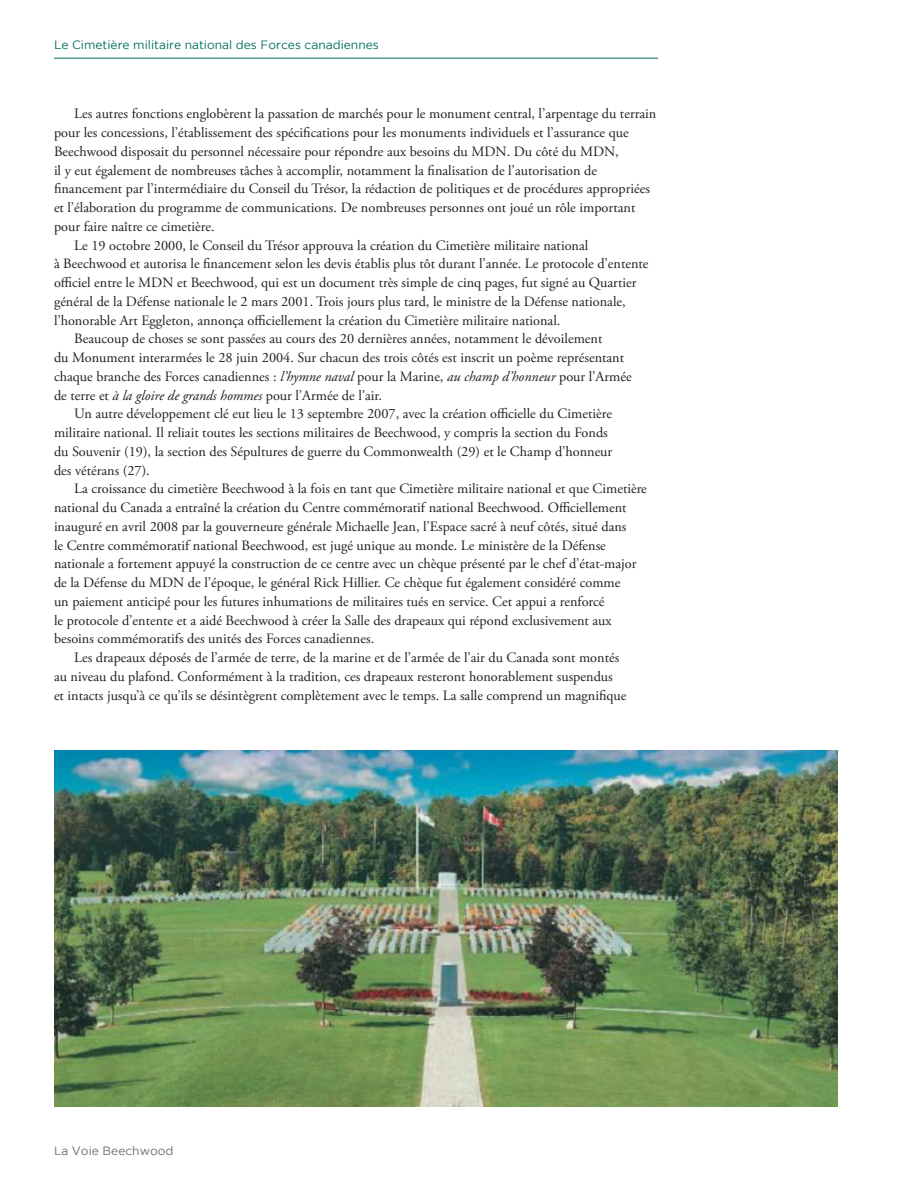
<style>
.page{position:relative;width:918px;height:1188px;background:#fff}
.page>*{position:absolute;margin:0;border:0;box-sizing:border-box;transform-origin:0 0}
.t1{font:14.25px "Adobe Garamond Pro";color:#231f20}
.t2{font:12px "Gotham";color:#007060}
.t3{font:12px "Gotham";color:#6c6d70}
.s1{font-style:italic}
</style>
<div class="page">
<hr style="left:54px;top:58px;width:604px;height:1px;background:#007060">
<img style="left:54px;top:751px;width:783px;height:356px">
<p class="t2" style="left:54px;top:38px;width:326px">Le Cimetière militaire national des Forces canadiennes</p>
<p class="t1" style="left:74px;top:105px;width:584px">Les autres fonctions englobèrent la passation de marchés pour le monument central, l’arpentage du terrain</p>
<p class="t1" style="left:54px;top:124px;width:576px">pour les concessions, l’établissement des spécifications pour les monuments individuels et l’assurance que</p>
<p class="t1" style="left:54px;top:143px;width:566px">Beechwood disposait du personnel nécessaire pour répondre aux besoins du MDN. Du côté du MDN,</p>
<p class="t1" style="left:54px;top:162px;width:545px">il y eut également de nombreuses tâches à accomplir, notamment la finalisation de l’autorisation de</p>
<p class="t1" style="left:54px;top:180px;width:598px">financement par l’intermédiaire du Conseil du Trésor, la rédaction de politiques et de procédures appropriées</p>
<p class="t1" style="left:54px;top:199px;width:583px">et l’élaboration du programme de communications. De nombreuses personnes ont joué un rôle important</p>
<p class="t1" style="left:54px;top:218px;width:162px">pour faire naître ce cimetière.</p>
<p class="t1" style="left:74px;top:237px;width:516px">Le 19 octobre 2000, le Conseil du Trésor approuva la création du Cimetière militaire national</p>
<p class="t1" style="left:54px;top:255px;width:596px">à Beechwood et autorisa le financement selon les devis établis plus tôt durant l’année. Le protocole d’entente</p>
<p class="t1" style="left:54px;top:274px;width:584px">officiel entre le MDN et Beechwood, qui est un document très simple de cinq pages, fut signé au Quartier</p>
<p class="t1" style="left:54px;top:293px;width:573px">général de la Défense nationale le 2 mars 2001. Trois jours plus tard, le ministre de la Défense nationale,</p>
<p class="t1" style="left:54px;top:312px;width:508px">l’honorable Art Eggleton, annonça officiellement la création du Cimetière militaire national.</p>
<p class="t1" style="left:74px;top:330px;width:530px">Beaucoup de choses se sont passées au cours des 20 dernières années, notamment le dévoilement</p>
<p class="t1" style="left:54px;top:349px;width:572px">du Monument interarmées le 28 juin 2004. Sur chacun des trois côtés est inscrit un poème représentant</p>
<p class="t1" style="left:54px;top:368px;width:579px">chaque branche des Forces canadiennes : <span class="s1">l’hymne naval</span> pour la Marine, <span class="s1">au champ d’honneur</span> pour l’Armée</p>
<p class="t1" style="left:54px;top:387px;width:329px">de terre et <span class="s1">à la gloire de grands hommes</span> pour l’Armée de l’air.</p>
<p class="t1" style="left:74px;top:405px;width:539px">Un autre développement clé eut lieu le 13 septembre 2007, avec la création officielle du Cimetière</p>
<p class="t1" style="left:54px;top:424px;width:555px">militaire national. Il reliait toutes les sections militaires de Beechwood, y compris la section du Fonds</p>
<p class="t1" style="left:54px;top:443px;width:560px">du Souvenir (19), la section des Sépultures de guerre du Commonwealth (29) et le Champ d’honneur</p>
<p class="t1" style="left:54px;top:462px;width:97px">des vétérans (27).</p>
<p class="t1" style="left:74px;top:480px;width:574px">La croissance du cimetière Beechwood à la fois en tant que Cimetière militaire national et que Cimetière</p>
<p class="t1" style="left:54px;top:499px;width:574px">national du Canada a entraîné la création du Centre commémoratif national Beechwood. Officiellement</p>
<p class="t1" style="left:54px;top:518px;width:574px">inauguré en avril 2008 par la gouverneure générale Michaelle Jean, l’Espace sacré à neuf côtés, situé dans</p>
<p class="t1" style="left:54px;top:537px;width:553px">le Centre commémoratif national Beechwood, est jugé unique au monde. Le ministère de la Défense</p>
<p class="t1" style="left:54px;top:555px;width:584px">nationale a fortement appuyé la construction de ce centre avec un chèque présenté par le chef d’état-major</p>
<p class="t1" style="left:54px;top:574px;width:568px">de la Défense du MDN de l’époque, le général Rick Hillier. Ce chèque fut également considéré comme</p>
<p class="t1" style="left:54px;top:593px;width:552px">un paiement anticipé pour les futures inhumations de militaires tués en service. Cet appui a renforcé</p>
<p class="t1" style="left:54px;top:612px;width:559px">le protocole d’entente et a aidé Beechwood à créer la Salle des drapeaux qui répond exclusivement aux</p>
<p class="t1" style="left:54px;top:630px;width:322px">besoins commémoratifs des unités des Forces canadiennes.</p>
<p class="t1" style="left:74px;top:649px;width:547px">Les drapeaux déposés de l’armée de terre, de la marine et de l’armée de l’air du Canada sont montés</p>
<p class="t1" style="left:54px;top:668px;width:560px">au niveau du plafond. Conformément à la tradition, ces drapeaux resteront honorablement suspendus</p>
<p class="t1" style="left:54px;top:687px;width:574px">et intacts jusqu’à ce qu’ils se désintègrent complètement avec le temps. La salle comprend un magnifique</p>
<p class="t3" style="left:54px;top:1144px;width:121px">La Voie Beechwood</p>
</div>
